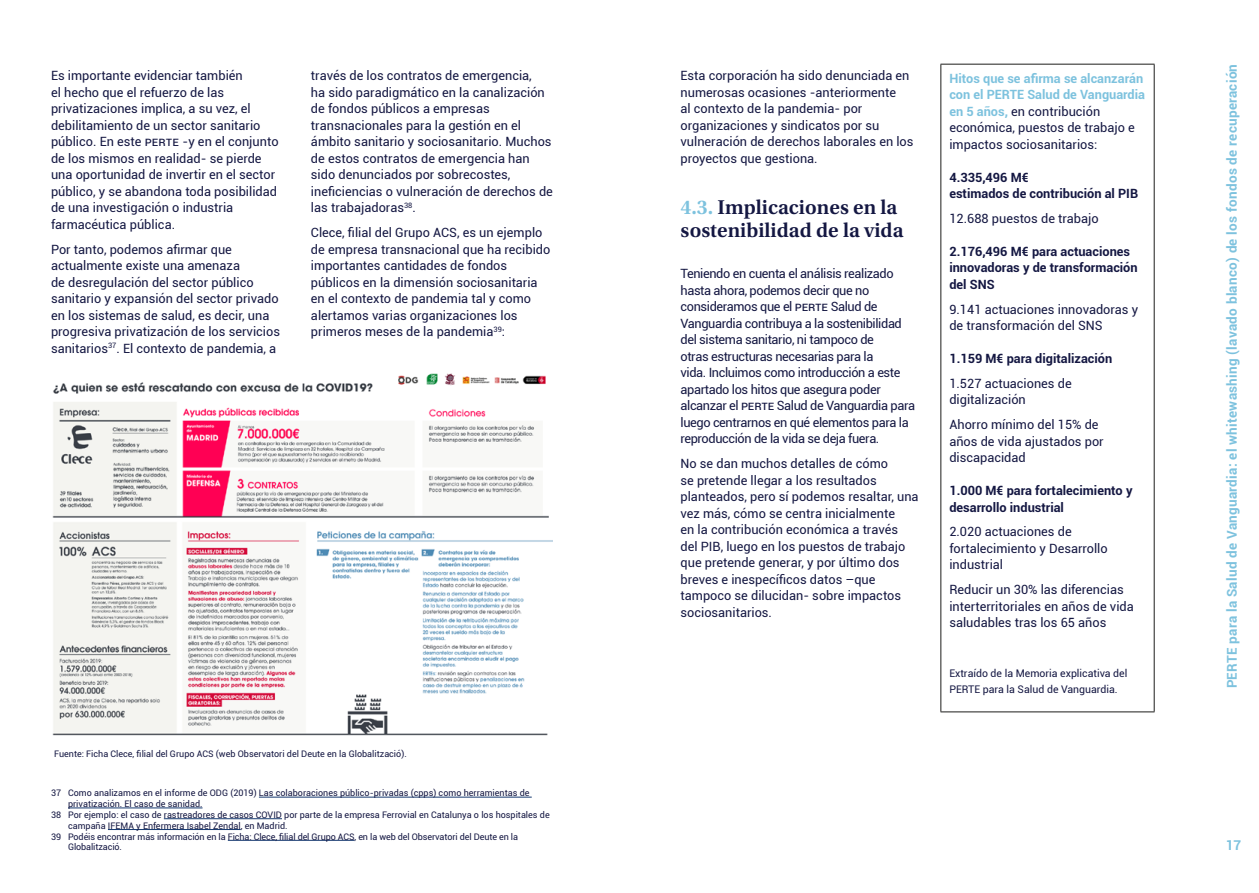
<style>
.page{position:relative;width:1259px;height:893px;background:#fff}
.page>*{position:absolute;margin:0;border:0;box-sizing:border-box;transform-origin:0 0}
.H2_3{font:600 21px/22.5px "Utopia Std";color:#141742}
.t1{font:700 13.5px "Roboto";letter-spacing:.02em;color:#7dc2de}
.t2{font:12.75px/16.5px "Roboto";color:#141742}
.t3{font:12.75px/16.5px "Roboto";letter-spacing:-.03em;color:#141742}
.t4{font:700 12.75px/16.5px "Roboto";color:#141742}
.Tabla{font:10.5px/16.5px "Roboto";color:#141742}
.Pie{font:9px/10.8px "Roboto";color:#141742}
.s1{color:#7dc2de}
.s2{font-weight:700;color:#7dc2de}
</style>
<div class="page">
<hr style="left:259px;top:797px;width:273px;height:1px;background:#163970">
<hr style="left:68px;top:808px;width:134px;height:1px;background:#163970">
<hr style="left:164px;top:818px;width:118px;height:1px;background:#163970">
<hr style="left:108px;top:829px;width:133px;height:1px;background:#163970">
<hr style="left:228px;top:840px;width:126px;height:1px;background:#163970">
<hr style="left:940px;top:64px;width:214px;height:1px;background:#1d1d1b">
<hr style="left:940px;top:711px;width:214px;height:1px;background:#1d1d1b">
<hr style="left:940px;top:65px;width:1px;height:646px;background:#1d1d1b">
<hr style="left:1153px;top:65px;width:1px;height:646px;background:#1d1d1b">
<img style="left:52px;top:373px;width:501px;height:363px">
<p class="t2" style="left:51px;top:67px;width:229px">Es importante evidenciar también<br>el hecho que el refuerzo de las privatizaciones implica, a su vez, el debilitamiento de un sector sanitario público. En este PERTE -y en el conjunto de los mismos en realidad- se pierde una oportunidad de invertir en el sector público, y se abandona toda posibilidad de una investigación o industria farmacéutica pública.</p>
<p class="t2" style="left:51px;top:240px;width:230px">Por tanto, podemos afirmar que actualmente existe una amenaza<br>de desregulación del sector público sanitario y expansión del sector privado en los sistemas de salud, es decir, una progresiva privatización de los servicios sanitarios<sup>37</sup>. El contexto de pandemia, a</p>
<p class="t2" style="left:311px;top:67px;width:243px">través de los contratos de emergencia,<br>ha sido paradigmático en la canalización de fondos públicos a empresas transnacionales para la gestión en el ámbito sanitario y sociosanitario. Muchos de estos contratos de emergencia han sido denunciados por sobrecostes, ineficiencias o vulneración de derechos de las trabajadoras<sup>38</sup>.</p>
<p class="t2" style="left:311px;top:224px;width:241px">Clece, filial del Grupo ACS, es un ejemplo de empresa transnacional que ha recibido importantes cantidades de fondos públicos en la dimensión sociosanitaria en el contexto de pandemia tal y como alertamos varias organizaciones los primeros meses de la pandemia<sup>39</sup>:</p>
<p class="Pie" style="left:54px;top:748px;width:354px">Fuente: Ficha Clece, filial del Grupo ACS (web Observatori del Deute en la Globalització).</p>
<p class="Pie" style="left:68px;top:787px;width:463px;text-indent:-17px">37 Como analizamos en el informe de ODG (2019) Las colaboraciones público-privadas (cpps) como herramientas de privatización. El caso de sanidad.</p>
<p class="Pie" style="left:68px;top:809px;width:483px;text-indent:-17px">38 Por ejemplo: el caso de rastreadores de casos COVID por parte de la empresa Ferrovial en Catalunya o los hospitales de campaña IFEMA y Enfermera Isabel Zendal, en Madrid.</p>
<p class="Pie" style="left:68px;top:831px;width:451px;text-indent:-17px">39 Podéis encontrar más información en la Ficha: Clece, filial del Grupo ACS, en la web del Observatori del Deute en la<br>Globalització.</p>
<p class="t2" style="left:680px;top:67px;width:234px">Esta corporación ha sido denunciada en numerosas ocasiones -anteriormente<br>al contexto de la pandemia- por organizaciones y sindicatos por su vulneración de derechos laborales en los proyectos que gestiona.</p>
<p class="H2_3" style="left:680px;top:196px;width:225px"><span class="s1">4.3.</span> Implicaciones en la sostenibilidad de la vida</p>
<p class="t3" style="left:680px;top:265px;width:236px">Teniendo en cuenta el análisis realizado hasta ahora, podemos decir que no consideramos que el PERTE Salud de Vanguardia contribuya a la sostenibilidad del sistema sanitario, ni tampoco de<br>otras estructuras necesarias para la<br>vida. Incluimos como introducción a este apartado los hitos que asegura poder alcanzar el PERTE Salud de Vanguardia para luego centrarnos en qué elementos para la reproducción de la vida se deja fuera.</p>
<p class="t2" style="left:680px;top:455px;width:239px">No se dan muchos detalles de cómo<br>se pretende llegar a los resultados planteados, pero sí podemos resaltar, una vez más, cómo se centra inicialmente<br>en la contribución económica a través<br>del PIB, luego en los puestos de trabajo que pretende generar, y por último dos breves e inespecíficos datos –que tampoco se dilucidan- sobre impactos sociosanitarios.</p>
<p class="t2" style="left:949px;top:69px;width:197px"><span class="s2">Hitos que se afirma se alcanzarán con el PERTE Salud de Vanguardia en 5 años,</span> en contribución económica, puestos de trabajo e impactos sociosanitarios:</p>
<p class="t4" style="left:949px;top:168px;width:190px">4.335,496 M€<br>estimados de contribución al PIB</p>
<p class="t2" style="left:949px;top:209px;width:151px">12.688 puestos de trabajo</p>
<p class="t4" style="left:949px;top:242px;width:190px">2.176,496 M€ para actuaciones innovadoras y de transformación del SNS</p>
<p class="t2" style="left:949px;top:300px;width:190px">9.141 actuaciones innovadoras y de transformación del SNS</p>
<p class="t4" style="left:949px;top:350px;width:164px">1.159 M€ para digitalización</p>
<p class="t2" style="left:949px;top:374px;width:124px">1.527 actuaciones de digitalización</p>
<p class="t2" style="left:949px;top:416px;width:156px">Ahorro mínimo del 15% de años de vida ajustados por discapacidad</p>
<p class="t4" style="left:949px;top:482px;width:185px">1.000 M€ para fortalecimiento y desarrollo industrial</p>
<p class="t2" style="left:949px;top:523px;width:160px">2.020 actuaciones de fortalecimiento y Desarrollo industrial</p>
<p class="t2" style="left:949px;top:581px;width:186px">Reducir un 30% las diferencias interterritoriales en años de vida saludables tras los 65 años</p>
<p class="Tabla" style="left:949px;top:664px;width:179px">Extraído de la Memoria explicativa del<br>PERTE para la Salud de Vanguardia.</p>
<p class="t1" style="left:1222px;top:688px;width:626px;rotate:-90deg">PERTE para la Salud de Vanguardia: el whitewashing (lavado blanco) de los fondos de recuperación</p>
<p class="t1" style="left:1225px;top:836px;width:17px">17</p>
</div>
